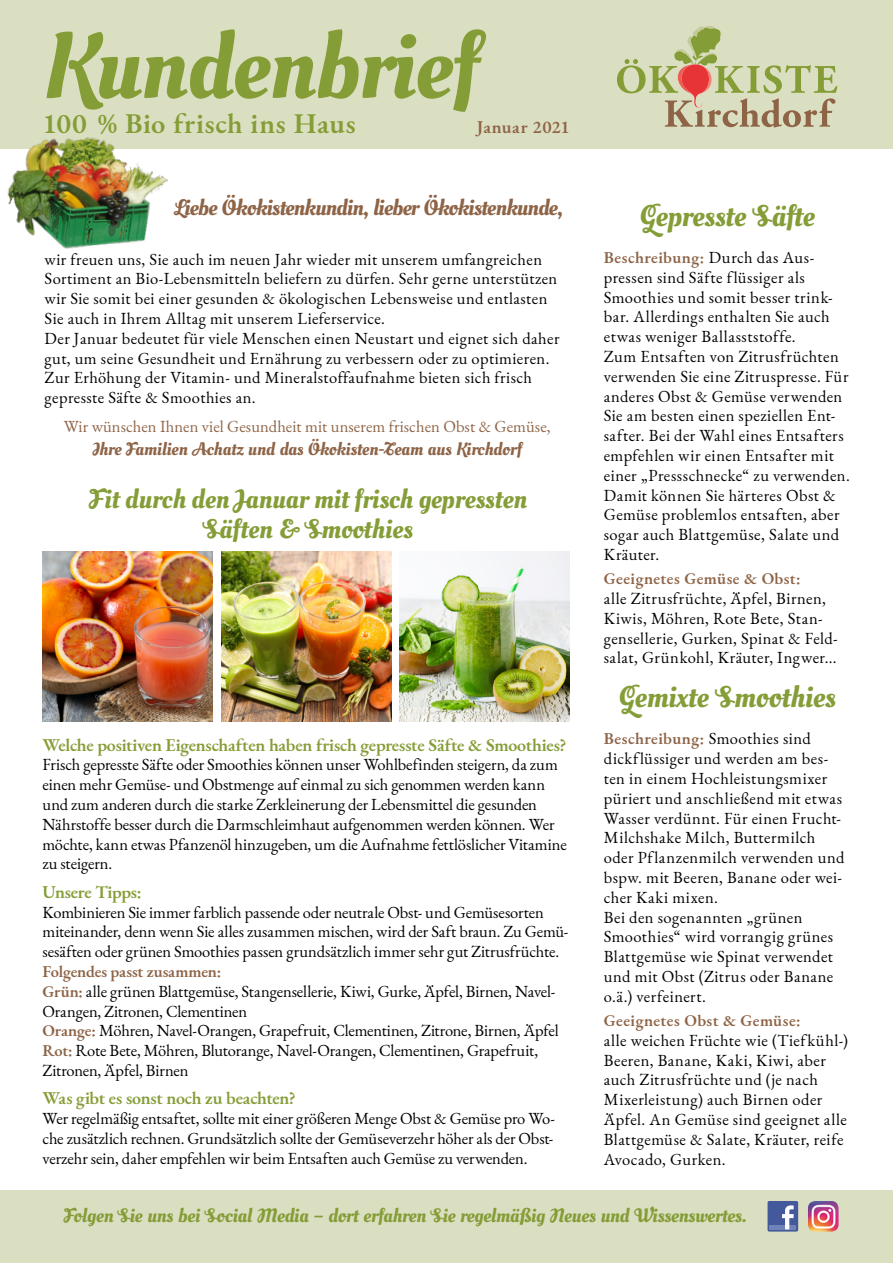
<style>
.page{position:relative;width:893px;height:1263px;background:#fff}
.page>*{position:absolute;margin:0;border:0;box-sizing:border-box;transform-origin:0 0}
.t1{font:93px "Oleo Script Swash Caps";letter-spacing:-.01em;color:#859d37}
.t2{font:30px "Oleo Script Swash Caps";letter-spacing:-.005em;color:#859d37}
.t3{font:600 28.5px "EB Garamond";letter-spacing:.02em;color:#859d37}
.t4{font:27px/30px "Oleo Script Swash Caps";color:#859d37;text-align:center}
.t5{font:22.5px "Oleo Script Swash Caps";letter-spacing:-.03em;color:#8e6447}
.t6{font:19.5px "Oleo Script Swash Caps";letter-spacing:-.01em;color:#859d37}
.t7{font:600 18px "EB Garamond";letter-spacing:-.015em;color:#859d37}
.t8{font:18px "Oleo Script Swash Caps";letter-spacing:-.005em;color:#8e6447}
.t9{font:600 18px "EB Garamond";letter-spacing:.02em;color:#8e6447}
.t10{font:16.5px/19.8px "EB Garamond";letter-spacing:.025em;color:#000}
.t11{font:16.5px/19.8px "EB Garamond";letter-spacing:-.01em;color:#000}
.t12{font:16.5px/19.8px "EB Garamond";letter-spacing:-.005em;color:#000}
.t13{font:16.5px "EB Garamond";letter-spacing:.005em;color:#8e6447}
.t14{font:600 16.5px "EB Garamond";letter-spacing:.03em;color:#8e6447}
.s1{font-weight:600;color:#8e6447}
</style>
<div class="page">
<div style="left:0;top:0;width:893px;height:149px;background:#dbdfc2"></div>
<svg style="left:617px;top:26px;width:220px;height:102px"></svg>
<img style="left:7px;top:137px;width:161px;height:112px">
<div style="left:0;top:1191px;width:893px;height:72px;background:#dbdfc2"></div>
<div style="left:767px;top:1201px;width:31px;height:30px;background:#43599c;border-radius:2px"></div>
<hr style="left:770px;top:1225px;width:26px;height:4px;background:#6e84b8">
<svg style="left:782px;top:1205px;width:12px;height:24px"></svg>
<img style="left:808px;top:1201px;width:30px;height:30px">
<img style="left:43px;top:552px;width:170px;height:170px">
<img style="left:400px;top:552px;width:170px;height:170px">
<img style="left:221px;top:552px;width:170px;height:170px">
<h1 class="t1" style="left:43px;top:10px;width:438px">Kundenbrief</h1>
<h3 class="t3" style="left:43px;top:104px;width:315px">100 % Bio frisch ins Haus</h3>
<p class="t9" style="left:477px;top:115px;width:94px">Januar 2021</p>
<h3 class="t5" style="left:174px;top:194px;width:390px">Liebe Ökokistenkundin, lieber Ökokistenkunde,</h3>
<p class="t10" style="left:45px;top:249px;width:516px">wir freuen uns, Sie auch im neuen Jahr wieder mit unserem umfangreichen Sortiment an Bio-Lebensmitteln beliefern zu dürfen. Sehr gerne unterstützen wir Sie somit bei einer gesunden &amp; ökologischen Lebensweise und entlasten Sie auch in Ihrem Alltag mit unserem Lieferservice.<br>Der Januar bedeutet für viele Menschen einen Neustart und eignet sich daher gut, um seine Gesundheit und Ernährung zu verbessern oder zu optimieren.<br>Zur Erhöhung der Vitamin- und Mineralstoffaufnahme bieten sich frisch gepresste Säfte &amp; Smoothies an.</p>
<p class="t13" style="left:64px;top:416px;width:488px">Wir wünschen Ihnen viel Gesundheit mit unserem frischen Obst &amp; Gemüse,</p>
<p class="t8" style="left:92px;top:438px;width:431px">Ihre Familien Achatz und das Ökokisten-Team aus Kirchdorf</p>
<h3 class="t4" style="left:89px;top:485px;width:440px">Fit durch den Januar mit frisch gepressten<br>Säften &amp; Smoothies</h3>
<p class="t7" style="left:43px;top:732px;width:525px">Welche positiven Eigenschaften haben frisch gepresste Säfte &amp; Smoothies?</p>
<p class="t11" style="left:43px;top:755px;width:526px">Frisch gepresste Säfte oder Smoothies können unser Wohlbefinden steigern, da zum einen mehr Gemüse- und Obstmenge auf einmal zu sich genommen werden kann und zum anderen durch die starke Zerkleinerung der Lebensmittel die gesunden Nährstoffe besser durch die Darmschleimhaut aufgenommen werden können. Wer möchte, kann etwas Pfanzenöl hinzugeben, um die Aufnahme fettlöslicher Vitamine zu steigern.</p>
<p class="t7" style="left:43px;top:879px;width:101px">Unsere Tipps:</p>
<p class="t12" style="left:43px;top:902px;width:527px">Kombinieren Sie immer farblich passende oder neutrale Obst- und Gemüsesorten miteinander, denn wenn Sie alles zusammen mischen, wird der Saft braun. Zu Gemü&shy;sesäften oder grünen Smoothies passen grundsätzlich immer sehr gut Zitrusfrüchte.</p>
<p class="t11" style="left:43px;top:961px;width:518px"><span class="s1">Folgendes passt zusammen:<br>Grün:</span> alle grünen Blattgemüse, Stangensellerie, Kiwi, Gurke, Äpfel, Birnen, Navel-Orangen, Zitronen, Clementinen<br><span class="s1">Orange:</span> Möhren, Navel-Orangen, Grapefruit, Clementinen, Zitrone, Birnen, Äpfel <span class="s1">Rot:</span> Rote Bete, Möhren, Blutorange, Navel-Orangen, Clementinen, Grapefruit, Zitronen, Äpfel, Birnen</p>
<p class="t7" style="left:43px;top:1086px;width:255px">Was gibt es sonst noch zu beachten?</p>
<p class="t10" style="left:43px;top:1109px;width:514px;text-align:justify">Wer regelmäßig entsaftet, sollte mit einer größeren Menge Obst &amp; Gemüse pro Wo&shy;che zusätzlich rechnen. Grundsätzlich sollte der Gemüseverzehr höher als der Obst&shy;verzehr sein, daher empfehlen wir beim Entsaften auch Gemüse zu verwenden.</p>
<h2 class="t2" style="left:639px;top:198px;width:177px">Gepresste Säfte</h2>
<p class="t10" style="left:604px;top:248px;width:247px"><span class="s1">Beschreibung:</span> Durch das Aus&shy;pressen sind Säfte flüssiger als<br>Smoothies und somit besser trink&shy;bar. Allerdings enthalten Sie auch etwas weniger Ballasststoffe.<br>Zum Entsaften von Zitrusfrüchten verwenden Sie eine Zitruspresse. Für anderes Obst &amp; Gemüse verwenden<br>Sie am besten einen speziellen Ent&shy;safter. Bei der Wahl eines Entsafters empfehlen wir einen Entsafter mit einer „Pressschnecke“ zu verwenden.<br>Damit können Sie härteres Obst &amp;<br>Gemüse problemlos entsaften, aber sogar auch Blattgemüse, Salate und<br>Kräuter.</p>
<p class="t14" style="left:604px;top:567px;width:198px">Geeignetes Gemüse &amp; Obst:</p>
<p class="t10" style="left:604px;top:589px;width:235px">alle Zitrusfrüchte, Äpfel, Birnen, Kiwis, Möhren, Rote Bete, Stan&shy;gensellerie, Gurken, Spinat &amp; Feld&shy;salat, Grünkohl, Kräuter, Ingwer...</p>
<h2 class="t2" style="left:619px;top:679px;width:219px">Gemixte Smoothies</h2>
<p class="t10" style="left:604px;top:729px;width:242px"><span class="s1">Beschreibung:</span> Smoothies sind dickflüssiger und werden am bes&shy;ten in einem Hochleistungsmixer püriert und anschließend mit etwas<br>Wasser verdünnt. Für einen Frucht-<br>Milchshake Milch, Buttermilch oder Pflanzenmilch verwenden und bspw. mit Beeren, Banane oder wei&shy;cher Kaki mixen.<br>Bei den sogenannten „grünen<br>Smoothies“ wird vorrangig grünes<br>Blattgemüse wie Spinat verwendet und mit Obst (Zitrus oder Banane o.ä.) verfeinert.</p>
<p class="t14" style="left:604px;top:1009px;width:198px">Geeignetes Obst &amp; Gemüse:</p>
<p class="t10" style="left:604px;top:1030px;width:246px">alle weichen Früchte wie (Tiefkühl-)<br>Beeren, Banane, Kaki, Kiwi, aber auch Zitrusfrüchte und (je nach<br>Mixerleistung) auch Birnen oder<br>Äpfel. An Gemüse sind geeignet alle<br>Blattgemüse &amp; Salate, Kräuter, reife<br>Avocado, Gurken.</p>
<p class="t6" style="left:64px;top:1204px;width:684px">Folgen Sie uns bei Social Media – dort erfahren Sie regelmäßig Neues und Wissenswertes.</p>
</div>
